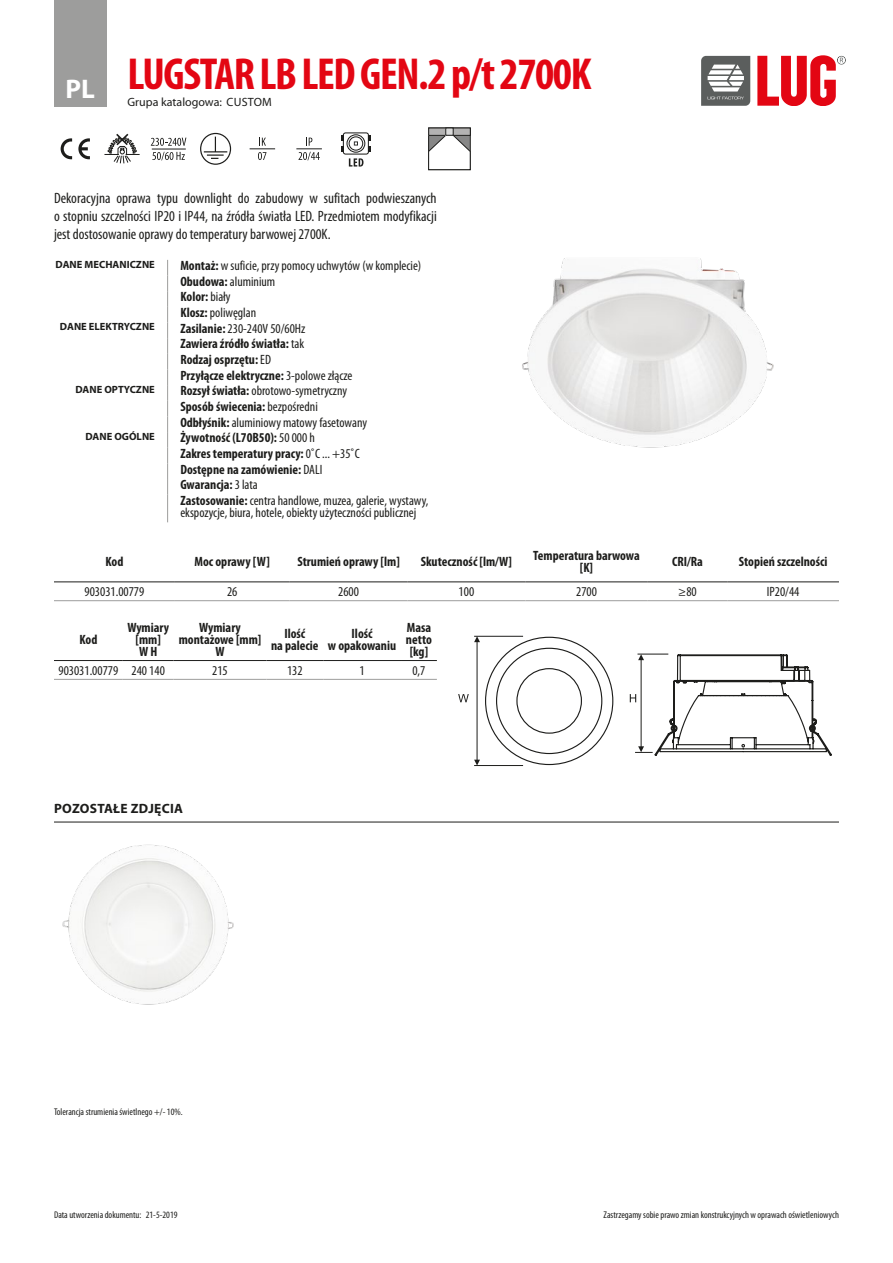
<style>
.page{position:relative;width:893px;height:1263px;background:#fff}
.page>*{position:absolute;margin:0;border:0;box-sizing:border-box;transform-origin:0 0}
.t1{font:700 condensed 45px "Myriad Pro";letter-spacing:-.03em;color:#e30613}
.t2{font:700 27px "Myriad Pro";color:#fff}
.Charakterystyka{font:condensed 15px/18px "Myriad Pro";color:#1d1d1b;text-align:justify}
.tabela_opisowa_body{font:condensed 13.5px/12px "Myriad Pro";color:#1d1d1b}
.tabela_opisowa_body-2{font:700 condensed 13.5px "Myriad Pro";color:#1d1d1b}
.tabela_naglowek{font:700 condensed 13.5px/12px "Myriad Pro";color:#1d1d1b;text-align:center}
.tabela_body{font:condensed 13.5px "Myriad Pro";color:#1d1d1b}
.Naglowek_sekcji{font:700 13.5px "Myriad Pro";letter-spacing:.02em;color:#1d1d1b}
.t3{font:12px "Myriad Pro";color:#1d1d1b}
.tab_opisy_tab{font:700 10.5px "Myriad Pro";color:#1d1d1b}
.t4{font:condensed 9.75px "Myriad Pro";color:#1d1d1b}
.s1{font-weight:700}
.s2{font-weight:400}
</style>
<div class="page">
<div style="left:54px;top:0;width:52px;height:106px;background:#9d9d9c"></div>
<svg style="left:757px;top:55px;width:89px;height:51px"></svg>
<svg style="left:701px;top:56px;width:49px;height:50px"></svg>
<img style="left:62px;top:844px;width:172px;height:161px">
<hr style="left:54px;top:822px;width:785px;height:1px;background:#1d1d1b">
<img style="left:522px;top:258px;width:252px;height:190px">
<svg style="left:61px;top:138px;width:29px;height:21px"></svg>
<svg style="left:104px;top:133px;width:36px;height:31px"></svg>
<svg style="left:151px;top:138px;width:35px;height:8px"></svg>
<svg style="left:152px;top:152px;width:33px;height:8px"></svg>
<hr style="left:152px;top:149px;width:34px;height:1px;background:#1d1d1b">
<svg style="left:200px;top:133px;width:31px;height:32px"></svg>
<svg style="left:250px;top:138px;width:25px;height:22px"></svg>
<svg style="left:296px;top:138px;width:26px;height:22px"></svg>
<svg style="left:341px;top:132px;width:30px;height:35px"></svg>
<svg style="left:428px;top:136px;width:43px;height:34px"></svg>
<div style="left:429px;top:128px;width:41px;height:7px;background:#b3b2b2"></div>
<div style="left:428px;top:128px;width:43px;height:8px;border:1px solid #1d1d1b"></div>
<div style="left:446px;top:128px;width:7px;height:7px;background:#dadada"></div>
<div style="left:445px;top:128px;width:9px;height:8px;border:1px solid #1d1d1b"></div>
<svg style="left:167px;top:260px;width:1px;height:262px"></svg>
<hr style="left:54px;top:679px;width:69px;height:1px;background:#9d9d9c">
<hr style="left:123px;top:679px;width:51px;height:1px;background:#9d9d9c">
<hr style="left:174px;top:679px;width:92px;height:1px;background:#9d9d9c">
<hr style="left:266px;top:679px;width:57px;height:1px;background:#9d9d9c">
<hr style="left:323px;top:679px;width:78px;height:1px;background:#9d9d9c">
<hr style="left:401px;top:679px;width:36px;height:1px;background:#9d9d9c">
<hr style="left:54px;top:660px;width:69px;height:1px;background:#1d1d1b">
<hr style="left:123px;top:660px;width:51px;height:1px;background:#1d1d1b">
<hr style="left:174px;top:660px;width:92px;height:1px;background:#1d1d1b">
<hr style="left:266px;top:660px;width:57px;height:1px;background:#1d1d1b">
<hr style="left:323px;top:660px;width:78px;height:1px;background:#1d1d1b">
<hr style="left:401px;top:660px;width:36px;height:1px;background:#1d1d1b">
<svg style="left:458px;top:636px;width:156px;height:130px"></svg>
<svg style="left:630px;top:653px;width:202px;height:103px"></svg>
<hr style="left:54px;top:600px;width:121px;height:1px;background:#9d9d9c">
<hr style="left:175px;top:600px;width:115px;height:1px;background:#9d9d9c">
<hr style="left:290px;top:600px;width:117px;height:1px;background:#9d9d9c">
<hr style="left:407px;top:600px;width:118px;height:1px;background:#9d9d9c">
<hr style="left:525px;top:600px;width:123px;height:1px;background:#9d9d9c">
<hr style="left:648px;top:600px;width:79px;height:1px;background:#9d9d9c">
<hr style="left:727px;top:600px;width:112px;height:1px;background:#9d9d9c">
<hr style="left:54px;top:581px;width:121px;height:1px;background:#1d1d1b">
<hr style="left:175px;top:581px;width:115px;height:1px;background:#1d1d1b">
<hr style="left:290px;top:581px;width:117px;height:1px;background:#1d1d1b">
<hr style="left:407px;top:581px;width:118px;height:1px;background:#1d1d1b">
<hr style="left:525px;top:581px;width:123px;height:1px;background:#1d1d1b">
<hr style="left:648px;top:581px;width:79px;height:1px;background:#1d1d1b">
<hr style="left:727px;top:581px;width:112px;height:1px;background:#1d1d1b">
<h2 class="t2" style="left:65px;top:71px;width:31px">PL</h2>
<h1 class="t1" style="left:128px;top:46px;width:465px">LUGSTAR LB LED GEN.2 p/t 2700K</h1>
<p class="t3" style="left:128px;top:95px;width:146px">Grupa katalogowa: CUSTOM</p>
<p class="Charakterystyka" style="left:54px;top:188px;width:384px">Dekoracyjna oprawa typu downlight do zabudowy w sufitach podwieszanych o stopniu szczelności IP20 i IP44, na źródła światła LED. Przedmiotem modyfikacji jest dostosowanie oprawy do temperatury barwowej 2700K.</p>
<p class="tab_opisy_tab" style="left:56px;top:257px;width:101px">DANE MECHANICZNE</p>
<p class="tabela_opisowa_body" style="left:180px;top:259px;width:243px"><span class="s1">Montaż:</span> w suficie, przy pomocy uchwytów (w komplecie)</p>
<p class="tabela_opisowa_body" style="left:180px;top:275px;width:96px"><span class="s1">Obudowa:</span> aluminium</p>
<p class="tabela_opisowa_body-2" style="left:180px;top:288px;width:52px">Kolor: <span class="s2">biały</span></p>
<p class="tabela_opisowa_body" style="left:180px;top:306px;width:77px"><span class="s1">Klosz:</span> poliwęglan</p>
<p class="tab_opisy_tab" style="left:60px;top:320px;width:96px">DANE ELEKTRYCZNE</p>
<p class="tabela_opisowa_body" style="left:180px;top:322px;width:127px"><span class="s1">Zasilanie:</span> 230-240V 50/60Hz</p>
<p class="tabela_opisowa_body-2" style="left:180px;top:335px;width:125px">Zawiera źródło światła: <span class="s2">tak</span></p>
<p class="tabela_opisowa_body-2" style="left:180px;top:351px;width:92px">Rodzaj osprzętu: <span class="s2">ED</span></p>
<p class="tabela_opisowa_body-2" style="left:180px;top:367px;width:174px">Przyłącze elektryczne: <span class="s2">3-polowe złącze</span></p>
<p class="tab_opisy_tab" style="left:75px;top:383px;width:81px">DANE OPTYCZNE</p>
<p class="tabela_opisowa_body" style="left:180px;top:385px;width:168px"><span class="s1">Rozsył światła:</span> obrotowo-symetryczny</p>
<p class="tabela_opisowa_body-2" style="left:180px;top:398px;width:139px">Sposób świecenia: <span class="s2">bezpośredni</span></p>
<p class="tabela_opisowa_body" style="left:180px;top:416px;width:188px"><span class="s1">Odbłyśnik:</span> aluminiowy matowy fasetowany</p>
<p class="tab_opisy_tab" style="left:85px;top:430px;width:71px">DANE OGÓLNE</p>
<p class="tabela_opisowa_body-2" style="left:180px;top:429px;width:136px">Żywotność (L70B50): <span class="s2">50 000 h</span></p>
<p class="tabela_opisowa_body-2" style="left:180px;top:445px;width:181px">Zakres temperatury pracy: <span class="s2">0˚C ... +35˚C</span></p>
<p class="tabela_opisowa_body-2" style="left:180px;top:461px;width:143px">Dostępne na zamówienie: <span class="s2">DALI</span></p>
<p class="tabela_opisowa_body-2" style="left:180px;top:476px;width:79px">Gwarancja: <span class="s2">3 lata</span></p>
<p class="tabela_opisowa_body" style="left:180px;top:494px;width:250px"><span class="s1">Zastosowanie:</span> centra handlowe, muzea, galerie, wystawy, ekspozycje, biura, hotele, obiekty użyteczności publicznej</p>
<p class="tabela_naglowek" style="left:105px;top:555px;width:20px">Kod</p>
<p class="tabela_naglowek" style="left:195px;top:555px;width:77px">Moc oprawy [W]</p>
<p class="tabela_naglowek" style="left:297px;top:555px;width:104px">Strumień oprawy [lm]</p>
<p class="tabela_naglowek" style="left:421px;top:555px;width:93px">Skuteczność [lm/W]</p>
<p class="tabela_naglowek" style="left:533px;top:549px;width:108px">Temperatura barwowa [K]</p>
<p class="tabela_naglowek" style="left:672px;top:555px;width:32px">CRI/Ra</p>
<p class="tabela_naglowek" style="left:739px;top:555px;width:90px">Stopień szczelności</p>
<p class="tabela_body" style="left:85px;top:584px;width:61px">903031.00779</p>
<p class="tabela_body" style="left:227px;top:584px;width:12px">26</p>
<p class="tabela_body" style="left:338px;top:584px;width:22px">2600</p>
<p class="tabela_body" style="left:459px;top:584px;width:17px">100</p>
<p class="tabela_body" style="left:576px;top:584px;width:22px">2700</p>
<p class="tabela_body" style="left:678px;top:584px;width:20px">≥80</p>
<p class="tabela_body" style="left:767px;top:584px;width:34px">IP20/44</p>
<p class="tabela_naglowek" style="left:79px;top:633px;width:20px">Kod</p>
<p class="tabela_naglowek" style="left:127px;top:621px;width:43px">Wymiary [mm]</p>
<p class="tabela_naglowek" style="left:139px;top:645px;width:20px">W H</p>
<p class="tabela_naglowek" style="left:179px;top:621px;width:84px">Wymiary montażowe [mm]</p>
<p class="tabela_naglowek" style="left:215px;top:645px;width:11px">W</p>
<p class="tabela_naglowek" style="left:271px;top:627px;width:49px">Ilość<br>na palecie</p>
<p class="tabela_naglowek" style="left:328px;top:627px;width:70px">Ilość<br>w opakowaniu</p>
<p class="tabela_naglowek" style="left:406px;top:621px;width:27px;text-align:justify">Masa netto [kg]</p>
<p class="tabela_body" style="left:59px;top:662px;width:61px">903031.00779</p>
<p class="tabela_body" style="left:132px;top:662px;width:35px">240 140</p>
<p class="tabela_body" style="left:212px;top:662px;width:17px">215</p>
<p class="tabela_body" style="left:287px;top:662px;width:17px">132</p>
<p class="tabela_body" style="left:359px;top:662px;width:7px">1</p>
<p class="tabela_body" style="left:412px;top:662px;width:15px">0,7</p>
<p class="Naglowek_sekcji" style="left:54px;top:800px;width:130px">POZOSTAŁE ZDJĘCIA</p>
<p class="t4" style="left:54px;top:1106px;width:130px">Tolerancja strumienia świetlnego +/- 10%.</p>
<p class="t4" style="left:54px;top:1209px;width:125px">Data utworzenia dokumentu: 21-5-2019</p>
<p class="t4" style="left:604px;top:1209px;width:237px">Zastrzegamy sobie prawo zmian konstrukcyjnych w oprawach oświetleniowych</p>
</div>
